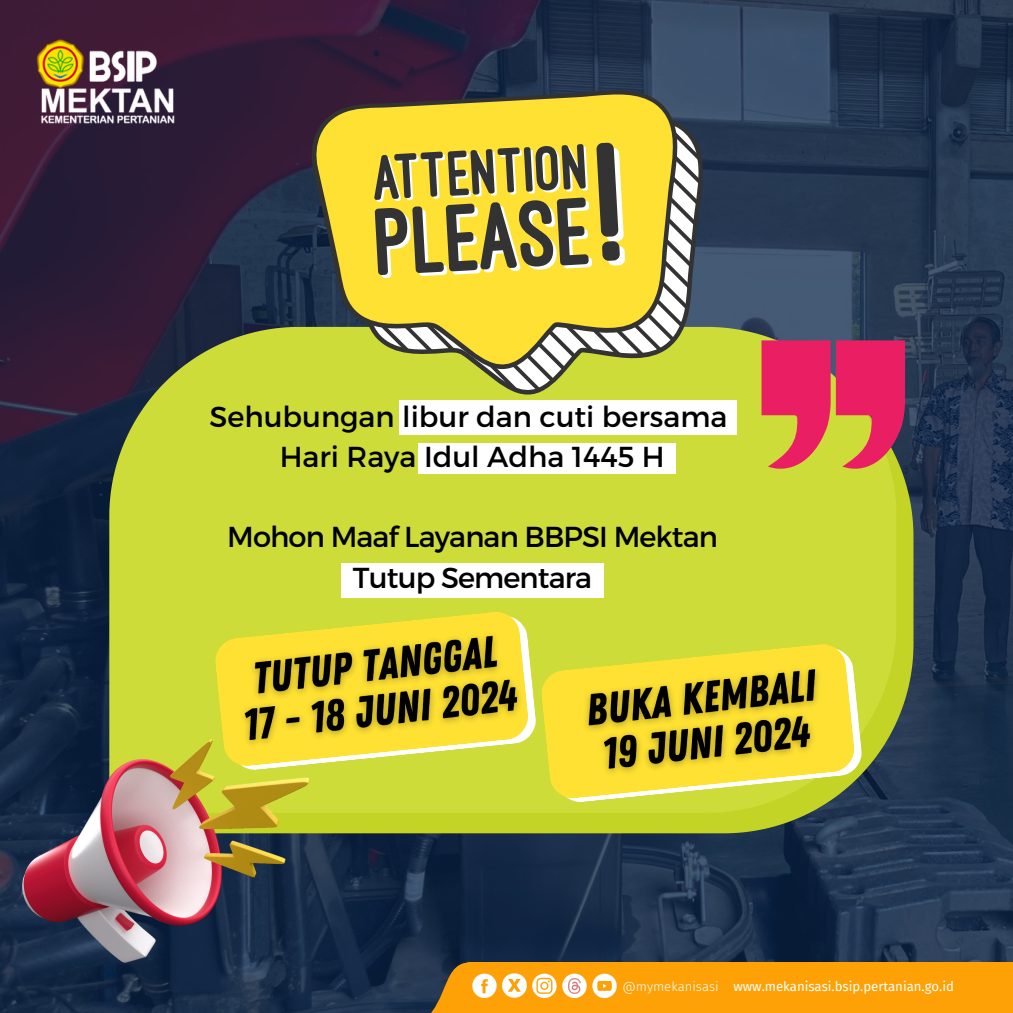
<style>
.page{position:relative;width:1013px;height:1013px;background:#fff}
.page>*{position:absolute;margin:0;border:0;box-sizing:border-box;transform-origin:0 0}
.t1{font:28.88px/40px "Montserrat";color:#000;text-align:center}
.t2{font:28.88px/40px "Montserrat";letter-spacing:-.03em;color:#000;text-align:center}
.t3{font:13.12px "Fira Sans";color:#fff}
.t4{font:300 13.12px "Fira Sans";color:#fff}
</style>
<div class="page">
<img style="left:0;top:0;width:1012px;height:1012px">
<img style="left:34px;top:38px;width:147px;height:88px">
<svg style="left:310px;top:347px;width:603px;height:486px;background:#93a434"></svg>
<svg style="left:109px;top:327px;width:787px;height:486px;background:#c2d13a"></svg>
<svg style="left:761px;top:340px;width:144px;height:133px;background:#dc5356"></svg>
<svg style="left:310px;top:614px;width:227px;height:157px;background:#cfde44"></svg>
<div style="left:468px;top:962px;width:544px;height:50px;background:#fea106"></div>
<svg style="left:399px;top:962px;width:97px;height:50px"></svg>
<svg style="left:532px;top:973px;width:24px;height:25px"></svg>
<svg style="left:592px;top:973px;width:24px;height:25px"></svg>
<svg style="left:502px;top:973px;width:24px;height:24px"></svg>
<svg style="left:562px;top:973px;width:24px;height:25px"></svg>
<img style="left:568px;top:978px;width:12px;height:15px">
<div style="left:341px;top:563px;width:262px;height:34px;background:#fff"></div>
<div style="left:419px;top:443px;width:257px;height:30px;background:#fff"></div>
<div style="left:399px;top:400px;width:338px;height:35px;background:#fff"></div>
<svg style="left:336px;top:115px;width:369px;height:279px;background:#8b9b46"></svg>
<svg style="left:310px;top:90px;width:370px;height:279px;background:#b3a438"></svg>
<svg style="left:374px;top:130px;width:326px;height:262px;background:#c5b951"></svg>
<svg style="left:214px;top:610px;width:315px;height:157px;background:#d7de40"></svg>
<svg style="left:547px;top:646px;width:316px;height:157px;background:#bdcb55"></svg>
<svg style="left:540px;top:643px;width:315px;height:156px;background:#e3de44"></svg>
<img style="left:23px;top:739px;width:287px;height:223px">
<img style="left:226px;top:622px;width:306px;height:133px">
<img style="left:573px;top:657px;width:264px;height:128px">
<h2 class="t1" style="left:209px;top:395px;width:519px">Sehubungan libur dan cuti bersama<br>Hari Raya Idul Adha 1445 H</h2>
<h2 class="t2" style="left:227px;top:515px;width:492px">Mohon Maaf Layanan BBPSI Mektan<br>Tutup Sementara</h2>
<p class="t4" style="left:622px;top:978px;width:98px">@mymekanisasi</p>
<p class="t3" style="left:733px;top:978px;width:222px">www.mekanisasi.bsip.pertanian.go.id</p>
</div>
